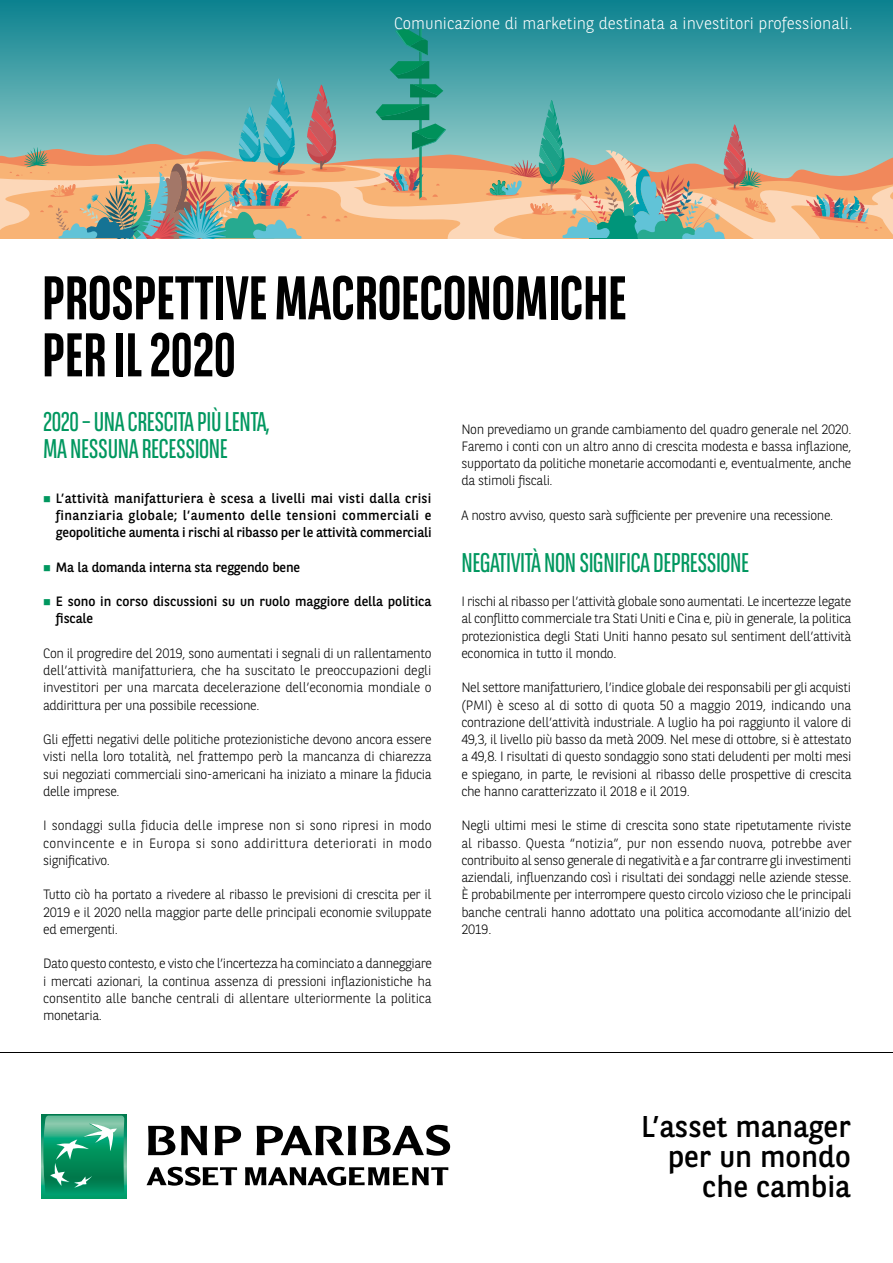
<style>
.page{position:relative;width:893px;height:1263px;background:#fff}
.page>*{position:absolute;margin:0;border:0;box-sizing:border-box;transform-origin:0 0}
.t1{font:700 61.5px/57px "BNPP Sans Condensed";letter-spacing:-.005em;color:#000}
.t2{font:30px/30px "BNPP Sans";color:#000;text-align:right}
.t3{font:27px/27px "BNPP Sans Condensed";letter-spacing:-.015em;color:#00975f}
.t4{font:300 16.5px "BNPP Sans";color:#fff}
.t5{font:300 13.5px/17.2px "BNPP Sans";letter-spacing:-.03em;color:#000;text-align:justify}
.t6{font:13.5px/17.2px "BNPP Sans";letter-spacing:-.01em;color:#000;text-align:justify}
.s1{color:#00975f}
</style>
<div class="page">
<svg style="left:0;top:0;width:893px;height:142px;background:#32969f"></svg>
<svg style="left:347px;top:161px;width:142px;height:77px;background:#f9be8d"></svg>
<hr style="left:486px;top:192px;width:33px;height:4px;background:#f1885b;border-radius:50%">
<svg style="left:374px;top:28px;width:72px;height:172px;background:#65a08c"></svg>
<svg style="left:489px;top:100px;width:404px;height:138px;background:#a3b4a1"></svg>
<svg style="left:0;top:78px;width:347px;height:160px;background:#9bac9a"></svg>
<svg style="left:147px;top:1167px;width:90px;height:19px"></svg>
<svg style="left:245px;top:1167px;width:203px;height:19px"></svg>
<svg style="left:148px;top:1126px;width:27px;height:29px"></svg>
<svg style="left:181px;top:1126px;width:26px;height:29px"></svg>
<svg style="left:215px;top:1126px;width:26px;height:29px"></svg>
<svg style="left:257px;top:1126px;width:99px;height:29px"></svg>
<svg style="left:363px;top:1125px;width:87px;height:31px"></svg>
<svg style="left:42px;top:1114px;width:84px;height:84px"></svg>
<svg style="left:43px;top:1115px;width:81px;height:80px;background:#2fa279"></svg>
<hr style="left:0;top:1052px;width:893px;height:1px;background:#000">
<p class="t4" style="left:394px;top:12px;width:460px">Comunicazione di marketing destinata a investitori professionali.</p>
<h1 class="t1" style="left:42px;top:270px;width:586px">PROSPETTIVE MACROECONOMICHE<br>PER IL 2020</h1>
<h3 class="t3" style="left:43px;top:407px;width:228px">2020 – UNA CRESCITA PIÙ LENTA,<br>MA NESSUNA RECESSIONE</h3>
<p class="t6" style="left:56px;top:489px;width:377px;text-indent:-13px"><span class="s1">■</span> L’attività manifatturiera è scesa a livelli mai visti dalla crisi finanziaria globale; l’aumento delle tensioni commerciali e geopolitiche aumenta i rischi al ribasso per le attività commerciali</p>
<p class="t6" style="left:43px;top:558px;width:259px"><span class="s1">■</span> Ma la domanda interna sta reggendo bene</p>
<p class="t6" style="left:56px;top:592px;width:377px;text-indent:-13px"><span class="s1">■</span> E sono in corso discussioni su un ruolo maggiore della politica fiscale</p>
<p class="t5" style="left:43px;top:644px;width:390px">Con il progredire del 2019, sono aumentati i segnali di un rallentamento dell’attività manifatturiera, che ha suscitato le preoccupazioni degli investitori per una marcata decelerazione dell’economia mondiale o addirittura per una possibile recessione.</p>
<p class="t5" style="left:43px;top:730px;width:390px">Gli effetti negativi delle politiche protezionistiche devono ancora essere visti nella loro totalità, nel frattempo però la mancanza di chiarezza sui negoziati commerciali sino-americani ha iniziato a minare la fiducia delle imprese.</p>
<p class="t5" style="left:43px;top:816px;width:390px">I sondaggi sulla fiducia delle imprese non si sono ripresi in modo convincente e in Europa si sono addirittura deteriorati in modo significativo.</p>
<p class="t5" style="left:43px;top:885px;width:390px">Tutto ciò ha portato a rivedere al ribasso le previsioni di crescita per il 2019 e il 2020 nella maggior parte delle principali economie sviluppate ed emergenti.</p>
<p class="t5" style="left:43px;top:954px;width:390px">Dato questo contesto, e visto che l’incertezza ha cominciato a danneggiare i mercati azionari, la continua assenza di pressioni inflazionistiche ha consentito alle banche centrali di allentare ulteriormente la politica monetaria.</p>
<p class="t5" style="left:461px;top:420px;width:392px">Non prevediamo un grande cambiamento del quadro generale nel 2020.<br>Faremo i conti con un altro anno di crescita modesta e bassa inflazione, supportato da politiche monetarie accomodanti e, eventualmente, anche da stimoli fiscali.</p>
<p class="t5" style="left:461px;top:506px;width:373px">A nostro avviso, questo sarà sufficiente per prevenire una recessione.</p>
<h3 class="t3" style="left:461px;top:548px;width:289px">NEGATIVITÀ NON SIGNIFICA DEPRESSIONE</h3>
<p class="t5" style="left:461px;top:592px;width:392px">I rischi al ribasso per l’attività globale sono aumentati. Le incertezze legate al conflitto commerciale tra Stati Uniti e Cina e, più in generale, la politica protezionistica degli Stati Uniti hanno pesato sul sentiment dell’attività economica in tutto il mondo.</p>
<p class="t5" style="left:461px;top:678px;width:392px">Nel settore manifatturiero, l’indice globale dei responsabili per gli acquisti (PMI) è sceso al di sotto di quota 50 a maggio 2019, indicando una contrazione dell’attività industriale. A luglio ha poi raggiunto il valore di 49,3, il livello più basso da metà 2009. Nel mese di ottobre, si è attestato a 49,8. I risultati di questo sondaggio sono stati deludenti per molti mesi e spiegano, in parte, le revisioni al ribasso delle prospettive di crescita che hanno caratterizzato il 2018 e il 2019.</p>
<p class="t5" style="left:461px;top:816px;width:392px">Negli ultimi mesi le stime di crescita sono state ripetutamente riviste al ribasso. Questa “notizia”, pur non essendo nuova, potrebbe aver contribuito al senso generale di negatività e a far contrarre gli investimenti aziendali, influenzando così i risultati dei sondaggi nelle aziende stesse.<br>È probabilmente per interrompere questo circolo vizioso che le principali banche centrali hanno adottato una politica accomodante all’inizio del 2019.</p>
<h2 class="t2" style="left:641px;top:1110px;width:211px">L’asset manager per un mondo che cambia</h2>
</div>
